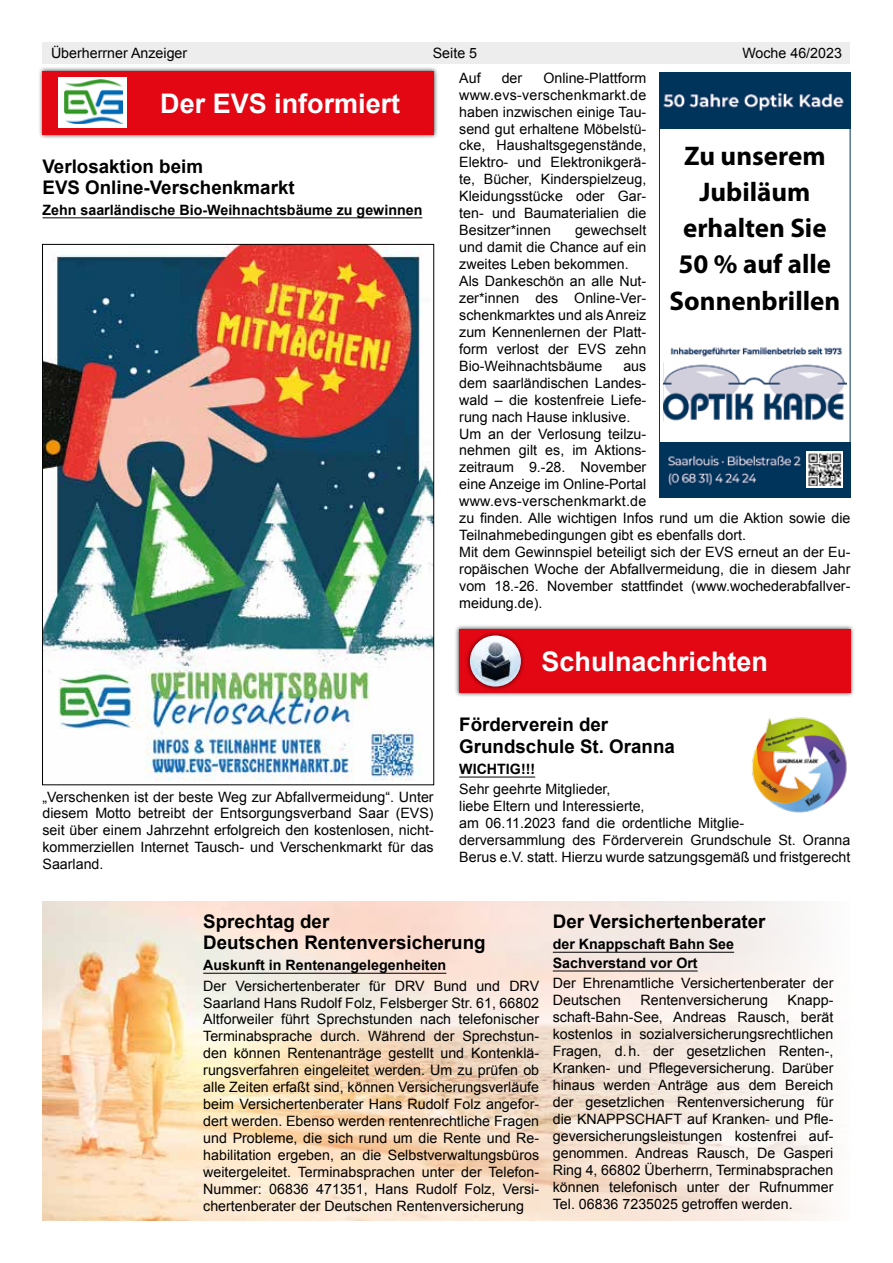
<style>
.page{position:relative;width:893px;height:1263px;background:#fff}
.page>*{position:absolute;margin:0;border:0;box-sizing:border-box;transform-origin:0 0}
.t1{font:700 27px/36.2px "Myriad Pro";color:#000;text-align:center}
.t2{font:700 27px "Arial";color:#fff}
.t3{font:700 18.75px/21px "Arial";color:#000}
.t4{font:14.25px/17px "Arial";color:#000;text-align:justify}
.t5{font:700 14.25px/18.8px "Arial";color:#000}
</style>
<div class="page">
<div style="left:43px;top:43px;width:807px;height:21px;background:#ededed"></div>
<hr style="left:43px;top:217px;width:379px;height:1px;background:#000">
<div style="left:38px;top:66px;width:401px;height:73px;background:#000;opacity:.7"></div>
<div style="left:43px;top:71px;width:391px;height:64px;background:#e30613"></div>
<div style="left:58px;top:77px;width:69px;height:50px;background:#fff"></div>
<img style="left:65px;top:80px;width:58px;height:44px">
<img style="left:44px;top:246px;width:388px;height:535px">
<img style="left:43px;top:901px;width:789px;height:319px">
<hr style="left:553px;top:952px;width:181px;height:1px;background:#000">
<hr style="left:553px;top:971px;width:145px;height:1px;background:#000">
<hr style="left:203px;top:973px;width:243px;height:1px;background:#000">
<hr style="left:459px;top:777px;width:76px;height:1px;background:#000">
<div style="left:455px;top:624px;width:400px;height:73px;background:#000;opacity:.7"></div>
<div style="left:459px;top:629px;width:391px;height:64px;background:#e30613"></div>
<div style="left:465px;top:631px;width:61px;height:60px;background:#000;opacity:.7"></div>
<img style="left:470px;top:635px;width:51px;height:51px;border-radius:26px">
<img style="left:752px;top:717px;width:95px;height:96px">
<div style="left:659px;top:442px;width:191px;height:55px;background:#00345b"></div>
<img style="left:664px;top:364px;width:182px;height:57px">
<img style="left:668px;top:455px;width:133px;height:31px">
<svg style="left:806px;top:451px;width:37px;height:37px"></svg>
<img style="left:808px;top:453px;width:33px;height:33px">
<img style="left:670px;top:347px;width:172px;height:10px">
<div style="left:659px;top:72px;width:191px;height:56px;background:#00345b"></div>
<img style="left:663px;top:92px;width:181px;height:19px">
<div style="left:659px;top:72px;width:191px;height:425px;border:1px solid #00345b"></div>
<p class="t4" style="left:51px;top:45px;width:138px">Überherrner Anzeiger</p>
<p class="t4" style="left:433px;top:45px;width:46px">Seite 5</p>
<p class="t4" style="left:742px;top:45px;width:101px">Woche 46/2023</p>
<h1 class="t2" style="left:160px;top:85px;width:242px">Der EVS informiert</h1>
<p class="t4" style="left:459px;top:69px;width:189px;text-indent:84px">Online-Plattform www.evs-verschenkmarkt.de haben inzwischen einige Tau&shy;send gut erhaltene Möbelstü&shy;cke, Haushaltsgegenstände, Elektro- und Elektronikgerä&shy;te, Bücher, Kinderspielzeug, Kleidungsstücke oder Gar&shy;ten- und Baumaterialien die Besitzer*innen</p>
<p class="t4" style="left:459px;top:69px;width:23px">Auf</p>
<p class="t4" style="left:502px;top:69px;width:22px">der</p>
<h1 class="t1" style="left:669px;top:137px;width:172px">Zu unserem<br>Jubiläum erhalten Sie<br>50 % auf alle<br>Sonnenbrillen</h1>
<h2 class="t3" style="left:43px;top:156px;width:254px">Verlosaktion beim<br>EVS Online-Verschenkmarkt</h2>
<p class="t5" style="left:43px;top:201px;width:381px">Zehn saarländische Bio-Weihnachtsbäume zu gewinnen</p>
<p class="t4" style="left:459px;top:222px;width:189px;text-align:left;text-indent:116px">gewechselt und damit die Chance auf ein zweites Leben bekommen.<br>Als Dankeschön an alle Nut&shy;zer*innen des Online-Ver&shy;schenkmarktes und als Anreiz zum Kennenlernen der Platt&shy;form verlost der EVS zehn<br>Bio-Weihnachtsbäume</p>
<p class="t4" style="left:459px;top:357px;width:393px;text-align:left;text-indent:164px">aus<br>dem saarländischen Landes-<br>wald – die kostenfreie Liefe-<br>rung nach Hause inklusive.<br>Um an der Verlosung teilzu-<br>nehmen gilt es, im Aktions-<br>zeitraum 9.-28. November<br>eine Anzeige im Online-Portal<br>www.evs-verschenkmarkt.de<br>zu finden. Alle wichtigen Infos rund um die Aktion sowie die Teilnahmebedingungen gibt es ebenfalls dort.<br>Mit dem Gewinnspiel beteiligt sich der EVS erneut an der Eu&shy;ropäischen Woche der Abfallvermeidung, die in diesem Jahr vom 18.-26. November stattfindet (www.wochederabfallver&shy;meidung.de).</p>
<p class="t4" style="left:43px;top:788px;width:393px">„Verschenken ist der beste Weg zur Abfallvermeidung“. Unter diesem Motto betreibt der Entsorgungsverband Saar (EVS) seit über einem Jahrzehnt erfolgreich den kostenlosen, nicht&shy;kommerziellen Internet Tausch- und Verschenkmarkt für das Saarland.</p>
<h1 class="t2" style="left:542px;top:644px;width:228px">Schulnachrichten</h1>
<h2 class="t3" style="left:459px;top:714px;width:217px;line-height:21.9px">Förderverein der<br>Grundschule St. Oranna</h2>
<p class="t5" style="left:459px;top:760px;width:77px">WICHTIG!!!</p>
<p class="t4" style="left:459px;top:781px;width:393px;text-align:left">Sehr geehrte Mitglieder,<br>liebe Eltern und Interessierte,<br>am 06.11.2023 fand die ordentliche Mitglie&shy;derversammlung des Förderverein Grundschule St. Oranna Berus e.V. statt. Hierzu wurde satzungsgemäß und fristgerecht</p>
<h2 class="t3" style="left:203px;top:911px;width:284px">Sprechtag der<br>Deutschen Rentenversicherung</h2>
<p class="t5" style="left:203px;top:956px;width:245px">Auskunft in Rentenangelegenheiten</p>
<p class="t4" style="left:203px;top:977px;width:337px">Der Versichertenberater für DRV Bund und DRV Saarland Hans Rudolf Folz, Felsberger Str. 61, 66802<br>Altforweiler führt Sprechstunden nach telefonischer Terminabsprache durch. Während der Sprechstun&shy;den können Rentenanträge gestellt und Kontenklä&shy;rungsverfahren eingeleitet werden. Um zu prüfen ob alle Zeiten erfaßt sind, können Versicherungsverläufe beim Versichertenberater Hans Rudolf Folz angefor&shy;dert werden. Ebenso werden rentenrechtliche Fragen und Probleme, die sich rund um die Rente und Re&shy;habilitation ergeben, an die Selbstverwaltungsbüros weitergeleitet. Terminabsprachen unter der Telefon-Nummer: 06836 471351, Hans Rudolf Folz, Versi&shy;chertenberater der Deutschen Rentenversicherung</p>
<h2 class="t3" style="left:553px;top:911px;width:214px">Der Versichertenberater</h2>
<p class="t5" style="left:553px;top:935px;width:183px">der Knappschaft Bahn See<br>Sachverstand vor Ort</p>
<p class="t4" style="left:553px;top:975px;width:282px">Der Ehrenamtliche Versichertenberater der<br>Deutschen</p>
<p class="t4" style="left:553px;top:992px;width:282px;text-indent:235px">Knapp&shy;schaft-Bahn-See, Andreas Rausch, berät kostenlos in sozialversicherungsrechtlichen Fragen, d.h. der gesetzlichen Renten-, Kranken- und Pflegeversicherung. Darüber hinaus werden Anträge aus dem Bereich der gesetzlichen Rentenversicherung für die KNAPPSCHAFT auf Kranken- und Pfle&shy;geversicherungsleistungen kostenfrei auf&shy;genommen. Andreas Rausch, De Gasperi Ring 4, 66802 Überherrn, Terminabsprachen können telefonisch unter der Rufnummer Tel. 06836 7235025 getroffen werden.</p>
<p class="t4" style="left:640px;top:992px;width:129px">Rentenversicherung</p>
</div>
